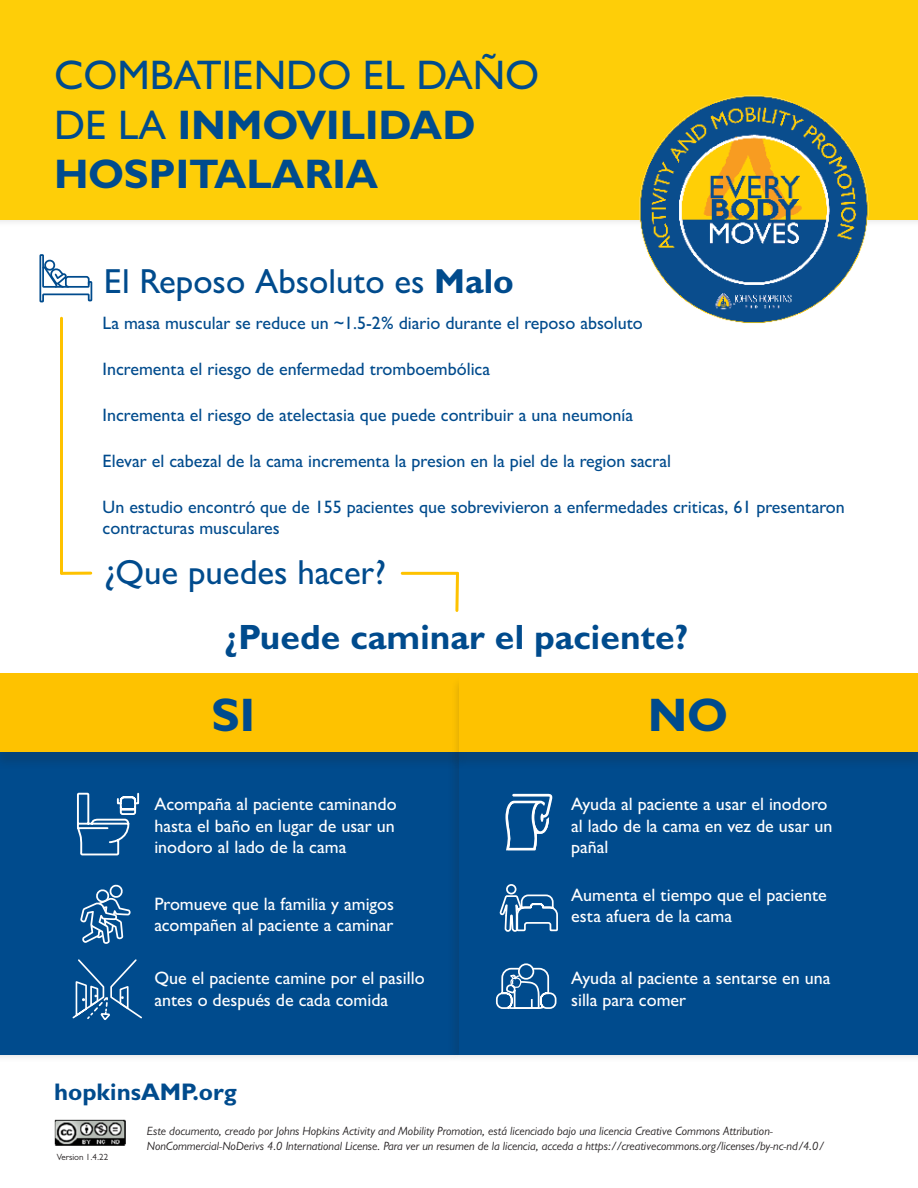
<style>
.page{position:relative;width:918px;height:1188px;background:#fff}
.page>*{position:absolute;margin:0;border:0;box-sizing:border-box;transform-origin:0 0}
.t1{font:700 47.25px "Gill Sans MT Std";color:#004b8d}
.t2{font:700 41.4px/49.8px "Gill Sans MT Std";color:#004b8d}
.t3{font:700 35.25px "Gill Sans MT Std";color:#004b8d}
.t4{font:500 34.95px "Gill Sans MT Std";color:#004b8d}
.t5{font:700 24.15px "Gill Sans MT Std";color:#004b8d}
.t6{font:500 18px/21.6px "Gill Sans MT Std";color:#004b8d}
.t7{font:500 18px/21.6px "Gill Sans MT Std";color:#fff}
.t8{font:italic 12px/14.7px "Gill Sans MT Std";color:#231f20}
.t9{font:9px "Gill Sans MT Std";color:#231f20}
.s1{font-weight:500}
.s2{font-weight:700}
</style>
<div class="page">
<div style="left:0;top:739px;width:463px;height:324px;background:#f7f7f7"></div>
<div style="left:0;top:747px;width:459px;height:308px;background:#004b8d"></div>
<div style="left:446px;top:739px;width:472px;height:324px;background:#231f20;opacity:.17"></div>
<div style="left:459px;top:747px;width:459px;height:308px;background:#004b8d"></div>
<div style="left:0;top:676px;width:467px;height:94px;background:#034680"></div>
<div style="left:0;top:673px;width:459px;height:78px;background:#fec200"></div>
<div style="left:451px;top:676px;width:467px;height:94px;background:#231f20;opacity:.17"></div>
<div style="left:459px;top:673px;width:459px;height:78px;background:#fec200"></div>
<div style="left:0;top:0;width:918px;height:228px;background:#f8f8f8"></div>
<div style="left:0;top:0;width:918px;height:220px;background:#fece08"></div>
<hr style="left:62px;top:572px;width:29px;height:3px;background:#fec200">
<hr style="left:60px;top:318px;width:3px;height:255px;background:#fec200">
<svg style="left:39px;top:254px;width:54px;height:49px"></svg>
<svg style="left:454px;top:571px;width:5px;height:41px"></svg>
<hr style="left:402px;top:572px;width:55px;height:3px;background:#fec200">
<svg style="left:72px;top:959px;width:70px;height:61px"></svg>
<svg style="left:80px;top:884px;width:51px;height:60px"></svg>
<svg style="left:77px;top:792px;width:63px;height:64px"></svg>
<svg style="left:495px;top:763px;width:64px;height:246px"></svg>
<img style="left:639px;top:95px;width:230px;height:229px">
<img style="left:54px;top:1119px;width:72px;height:27px">
<p class="t2" style="left:54px;top:49px;width:487px"><span class="s1">COMBATIENDO EL DAÑO<br>DE LA</span> INMOVILIDAD<br>HOSPITALARIA</p>
<p class="t4" style="left:104px;top:261px;width:411px">El Reposo Absoluto es <span class="s2">Malo</span></p>
<p class="t6" style="left:103px;top:312px;width:542px">La masa muscular se reduce un ~1.5-2% diario durante el reposo absoluto</p>
<p class="t6" style="left:103px;top:358px;width:389px">Incrementa el riesgo de enfermedad tromboembólica</p>
<p class="t6" style="left:103px;top:404px;width:532px">Incrementa el riesgo de atelectasia que puede contribuir a una neumonía</p>
<p class="t6" style="left:103px;top:450px;width:570px">Elevar el cabezal de la cama incrementa la presion en la piel de la region sacral</p>
<p class="t6" style="left:103px;top:496px;width:744px">Un estudio encontró que de 155 pacientes que sobrevivieron a enfermedades criticas, 61 presentaron contracturas musculares</p>
<p class="t4" style="left:104px;top:551px;width:284px">¿Que puedes hacer?</p>
<p class="t3" style="left:225px;top:616px;width:465px">¿Puede caminar el paciente?</p>
<p class="t1" style="left:211px;top:685px;width:45px">SI</p>
<p class="t1" style="left:648px;top:685px;width:81px">NO</p>
<p class="t7" style="left:154px;top:793px;width:244px;text-align:justify">Acompaña al paciente caminando hasta el baño en lugar de usar un inodoro al lado de la cama</p>
<p class="t7" style="left:571px;top:793px;width:263px">Ayuda al paciente a usar el inodoro al lado de la cama en vez de usar un pañal</p>
<p class="t7" style="left:571px;top:884px;width:257px">Aumenta el tiempo que el paciente esta afuera de la cama</p>
<p class="t7" style="left:154px;top:893px;width:241px">Promueve que la familia y amigos acompañen al paciente a caminar</p>
<p class="t7" style="left:154px;top:967px;width:272px">Que el paciente camine por el pasillo antes o después de cada comida</p>
<p class="t7" style="left:571px;top:967px;width:261px">Ayuda al paciente a sentarse en una silla para comer</p>
<p class="t5" style="left:54px;top:1076px;width:185px">hopkinsAMP.org</p>
<p class="t8" style="left:147px;top:1124px;width:678px">Este documento, creado por Johns Hopkins Activity and Mobility Promotion, está licenciado bajo una licencia Creative Commons Attribution-<br>NonCommercial-NoDerivs 4.0 International License. Para ver un resumen de la licencia, acceda a https://creativecommons.org/licenses/by-nc-nd/4.0/</p>
<p class="t9" style="left:57px;top:1152px;width:53px">Version 1.4.22</p>
</div>
